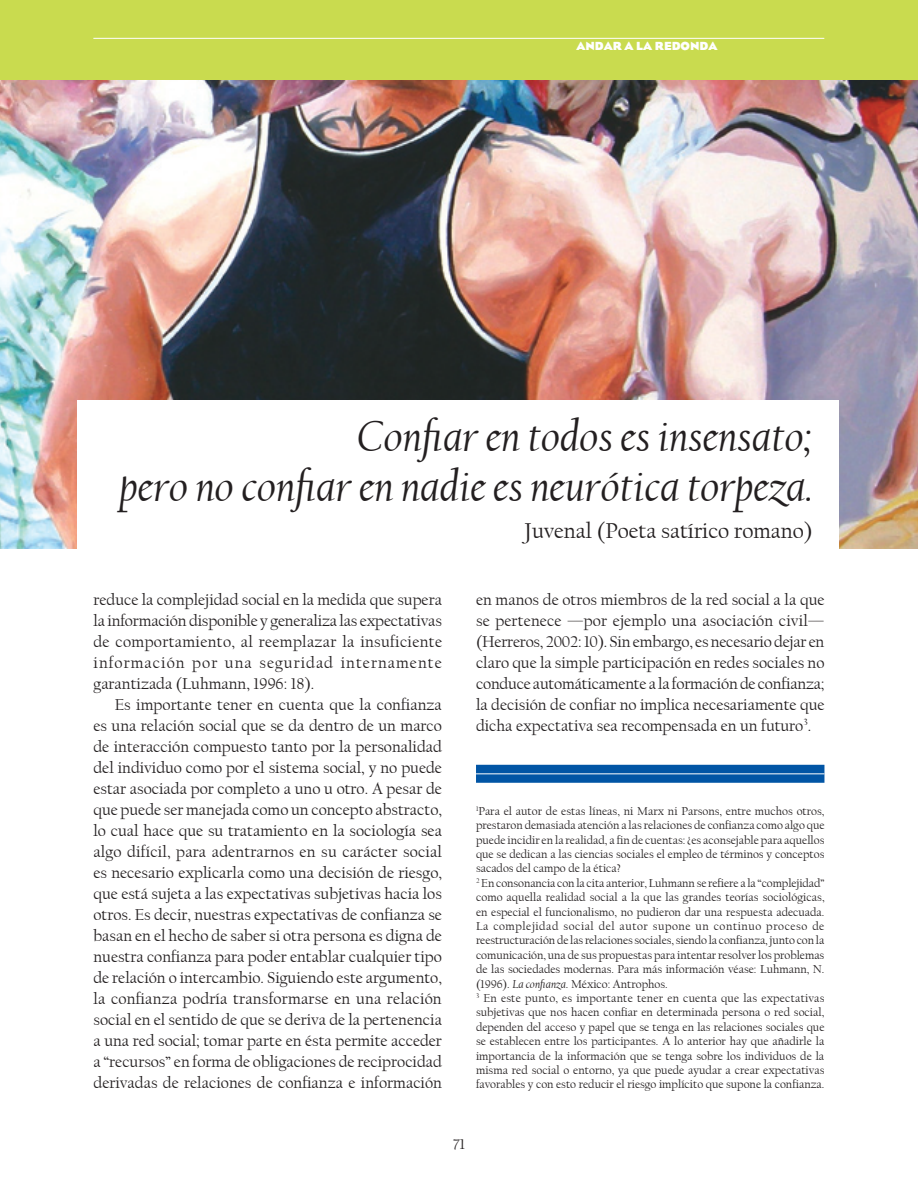
<style>
.page{position:relative;width:918px;height:1188px;background:#fff}
.page>*{position:absolute;margin:0;border:0;box-sizing:border-box;transform-origin:0 0}
.t1{font:italic 45px/49.5px "Californian FB";color:#231f20;text-align:right}
.t2{font:22.5px "Californian FB";color:#231f20}
.t3{font:16.5px/21px "Californian FB";color:#231f20;text-align:justify}
.t4{font:15px "Californian FB";color:#231f20}
.t5{font:12px/14.4px "Californian FB";color:#231f20}
.t6{font:700 12px "Eagle";color:#fff}
.s1{font-style:italic}
</style>
<div class="page">
<img style="left:0;top:79px;width:918px;height:469px">
<div style="left:77px;top:400px;width:762px;height:161px;background:#fff"></div>
<div style="left:0;top:0;width:918px;height:79px;background:#c9db4f"></div>
<hr style="left:93px;top:38px;width:731px;height:1px;background:#fff">
<div style="left:476px;top:765px;width:348px;height:18px;background:#0155a5"></div>
<hr style="left:476px;top:773px;width:348px;height:1px;background:#fff">
<p class="t6" style="left:576px;top:39px;width:143px">ANDAR A LA REDONDA</p>
<h1 class="t1" style="left:120px;top:412px;width:694px">Confiar en todos es insensato;<br>pero no confiar en nadie es neurótica torpeza.</h1>
<h2 class="t2" style="left:524px;top:518px;width:290px">Juvenal (Poeta satírico romano)</h2>
<p class="t3" style="left:94px;top:589px;width:350px">reduce la complejidad social en la medida que supera la información disponible y generaliza las expectativas de comportamiento, al reemplazar la insuficiente información por una seguridad internamente garantizada (Luhmann, 1996: 18).</p>
<p class="t3" style="left:94px;top:694px;width:350px;text-indent:21px">Es importante tener en cuenta que la confianza es una relación social que se da dentro de un marco de interacción compuesto tanto por la personalidad del individuo como por el sistema social, y no puede estar asociada por completo a uno u otro. A pesar de que puede ser manejada como un concepto abstracto, lo cual hace que su tratamiento en la sociología sea algo difícil, para adentrarnos en su carácter social es necesario explicarla como una decisión de riesgo, que está sujeta a las expectativas subjetivas hacia los otros. Es decir, nuestras expectativas de confianza se basan en el hecho de saber si otra persona es digna de nuestra confianza para poder entablar cualquier tipo de relación o intercambio. Siguiendo este argumento, la confianza podría transformarse en una relación social en el sentido de que se deriva de la pertenencia a una red social; tomar parte en ésta permite acceder a “recursos” en forma de obligaciones de reciprocidad derivadas de relaciones de confianza e información</p>
<p class="t3" style="left:476px;top:589px;width:350px">en manos de otros miembros de la red social a la que se pertenece —por ejemplo una asociación civil— (Herreros, 2002: 10). Sin embargo, es necesario dejar en claro que la simple participación en redes sociales no conduce automáticamente a la formación de confianza; la decisión de confiar no implica necesariamente que dicha expectativa sea recompensada en un futuro<sup>3</sup>.</p>
<p class="t5" style="left:476px;top:804px;width:350px"><sup>1</sup>Para el autor de estas líneas, ni Marx ni Parsons, entre muchos otros, prestaron demasiada atención a las relaciones de confianza como algo que puede incidir en la realidad, a fin de cuentas: ¿es aconsejable para aquellos que se dedican a las ciencias sociales el empleo de términos y conceptos sacados del campo de la ética?<br><sup>2</sup> En consonancia con la cita anterior, Luhmann se refiere a la “complejidad” como aquella realidad social a la que las grandes teorías sociológicas, en especial el funcionalismo, no pudieron dar una respuesta adecuada.<br>La complejidad social del autor supone un continuo proceso de reestructuración de las relaciones sociales, siendo la confianza, junto con la comunicación, una de sus propuestas para intentar resolver los problemas de las sociedades modernas. Para más información véase: Luhmann, N. (1996). <span class="s1">La confianza</span>. México: Antrophos.<br><sup>3</sup> En este punto, es importante tener en cuenta que las expectativas subjetivas que nos hacen confiar en determinada persona o red social, dependen del acceso y papel que se tenga en las relaciones sociales que se establecen entre los participantes. A lo anterior hay que añadirle la importancia de la información que se tenga sobre los individuos de la misma red social o entorno, ya que puede ayudar a crear expectativas favorables y con esto reducir el riesgo implícito que supone la confianza.</p>
<p class="t4" style="left:453px;top:1135px;width:12px">71</p>
</div>
